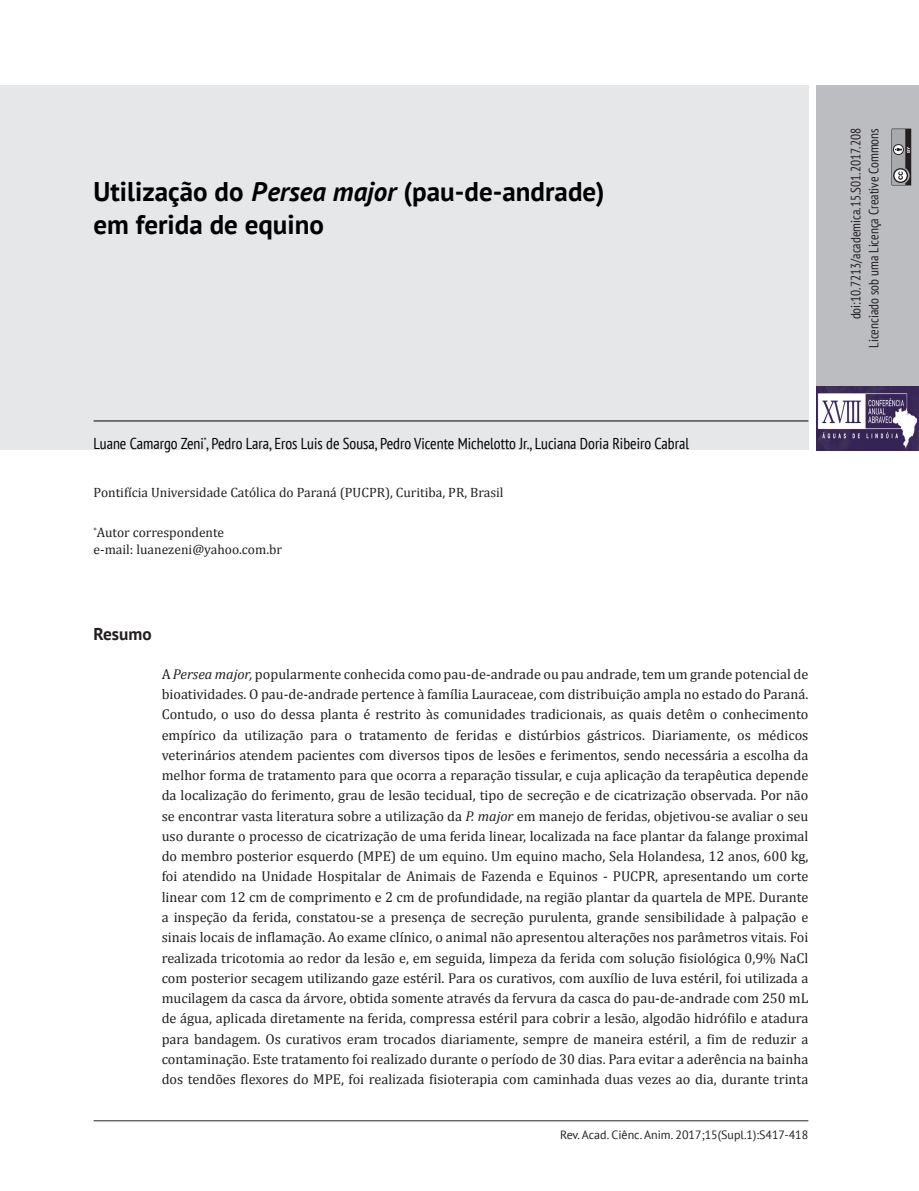
<style>
.page{position:relative;width:919px;height:1191px;background:#fff}
.page>*{position:absolute;margin:0;border:0;box-sizing:border-box;transform-origin:0 0}
.Título_Artigo{font:700 27px "PT Sans";color:#000}
.t1{font:700 17.25px "PT Sans";color:#231f20}
.Nomes_-_Autores{font:condensed 15.75px "PT Sans";color:#000}
.Texto_-_Resumo{font:14.25px/20.2px "Cambria";color:#231f20;text-align:justify}
.Corpo_de_texto_-_Rec{font:13.5px "Cambria";color:#231f20}
.t2{font:condensed 13.5px/18px "PT Sans";color:#231f20;text-align:right}
.Rodapé{font:12px "PT Sans";color:#231f20}
.s1{font-style:italic}
</style>
<div class="page">
<hr style="left:94px;top:1120px;width:714px;height:1px;background:#231f20">
<div style="left:0;top:85px;width:808px;height:365px;background:#e6e7e9"></div>
<div style="left:816px;top:85px;width:102px;height:365px;background:#bcbdc0"></div>
<svg style="left:891px;top:129px;width:20px;height:56px"></svg>
<img style="left:816px;top:387px;width:102px;height:63px">
<hr style="left:94px;top:420px;width:714px;height:1px;background:#000">
<p class="Título_Artigo" style="left:94px;top:173px;width:512px">Utilização do <span class="s1">Persea major</span> (pau-de-andrade)</p>
<p class="Título_Artigo" style="left:94px;top:206px;width:232px">em ferida de equino</p>
<p class="Nomes_-_Autores" style="left:94px;top:433px;width:597px">Luane Camargo Zeni<sup>*</sup>, Pedro Lara, Eros Luis de Sousa, Pedro Vicente Michelotto Jr., Luciana Doria Ribeiro Cabral</p>
<p class="Corpo_de_texto_-_Rec" style="left:94px;top:484px;width:411px">Pontifícia Universidade Católica do Paraná (PUCPR), Curitiba, PR, Brasil</p>
<p class="Corpo_de_texto_-_Rec" style="left:94px;top:524px;width:132px"><sup>*</sup>Autor correspondente</p>
<p class="Corpo_de_texto_-_Rec" style="left:94px;top:541px;width:190px">e-mail: luanezeni@yahoo.com.br</p>
<p class="t1" style="left:94px;top:623px;width:60px">Resumo</p>
<p class="Texto_-_Resumo" style="left:162px;top:664px;width:648px">A <span class="s1">Persea major,</span> popularmente conhecida como pau-de-andrade ou pau andrade, tem um grande potencial de bioatividades. O pau-de-andrade pertence à família Lauraceae, com distribuição ampla no estado do Paraná.<br>Contudo, o uso do dessa planta é restrito às comunidades tradicionais, as quais detêm o conhecimento empírico da utilização para o tratamento de feridas e distúrbios gástricos. Diariamente, os médicos veterinários atendem pacientes com diversos tipos de lesões e ferimentos, sendo necessária a escolha da melhor forma de tratamento para que ocorra a reparação tissular, e cuja aplicação da terapêutica depende da localização do ferimento, grau de lesão tecidual, tipo de secreção e de cicatrização observada. Por não se encontrar vasta literatura sobre a utilização da <span class="s1">P. major</span> em manejo de feridas, objetivou-se avaliar o seu uso durante o processo de cicatrização de uma ferida linear, localizada na face plantar da falange proximal do membro posterior esquerdo (MPE) de um equino. Um equino macho, Sela Holandesa, 12 anos, 600 kg, foi atendido na Unidade Hospitalar de Animais de Fazenda e Equinos - PUCPR, apresentando um corte linear com 12 cm de comprimento e 2 cm de profundidade, na região plantar da quartela de MPE. Durante a inspeção da ferida, constatou-se a presença de secreção purulenta, grande sensibilidade à palpação e sinais locais de inflamação. Ao exame clínico, o animal não apresentou alterações nos parâmetros vitais. Foi realizada tricotomia ao redor da lesão e, em seguida, limpeza da ferida com solução fisiológica 0,9% NaCl com posterior secagem utilizando gaze estéril. Para os curativos, com auxílio de luva estéril, foi utilizada a mucilagem da casca da árvore, obtida somente através da fervura da casca do pau-de-andrade com 250 mL de água, aplicada diretamente na ferida, compressa estéril para cobrir a lesão, algodão hidrófilo e atadura para bandagem. Os curativos eram trocados diariamente, sempre de maneira estéril, a fim de reduzir a contaminação. Este tratamento foi realizado durante o período de 30 dias. Para evitar a aderência na bainha dos tendões flexores do MPE, foi realizada fisioterapia com caminhada duas vezes ao dia, durante trinta</p>
<p class="Rodapé" style="left:560px;top:1126px;width:250px">Rev. Acad. Ciênc. Anim. 2017;15(Supl.1):S417-418</p>
<p class="t2" style="left:846px;top:348px;width:221px;rotate:-90deg">doi:10.7213/academica.15.S01.2017.208<br>Licenciado sob uma Licença Creative Commons</p>
</div>
